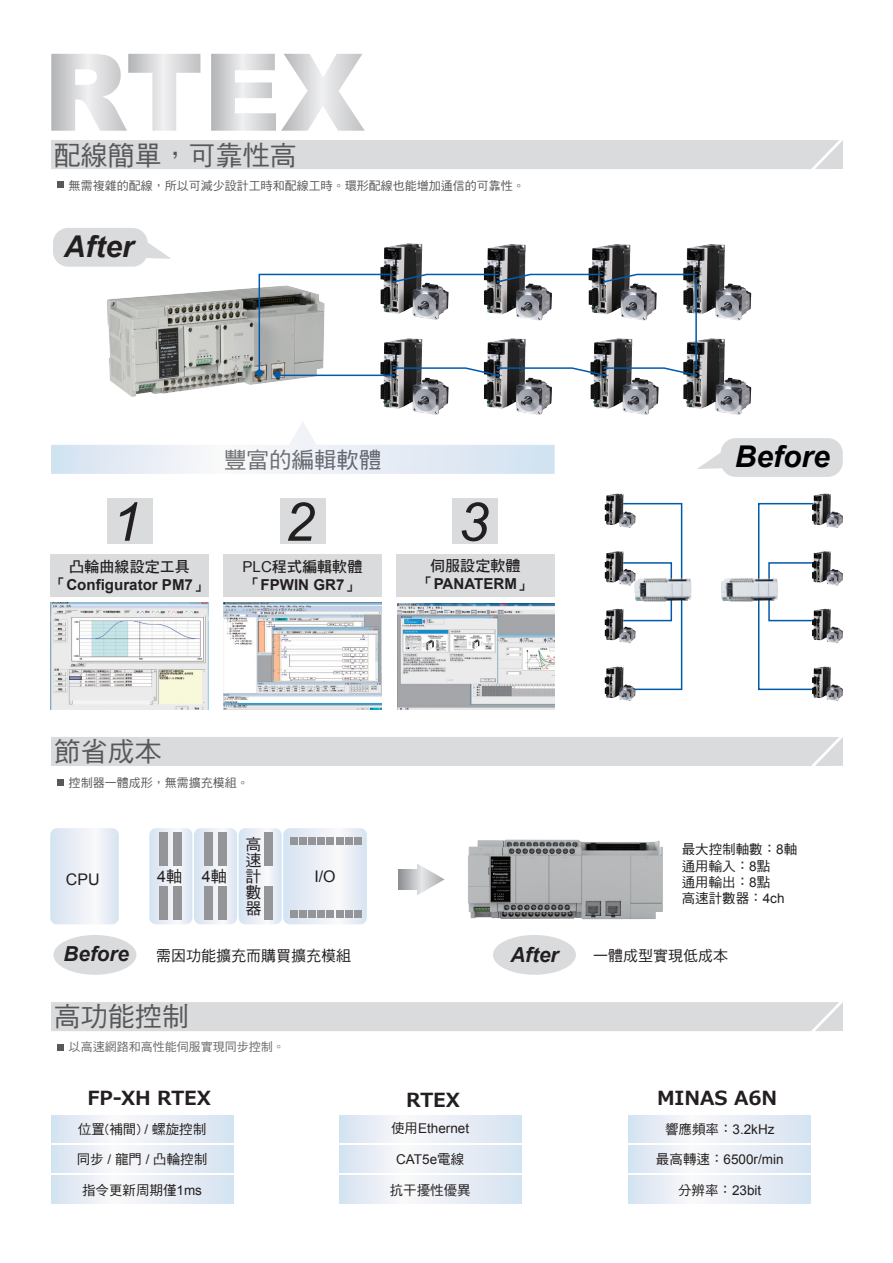
<style>
.page{position:relative;width:893px;height:1263px;background:#fff}
.page>*{position:absolute;margin:0;border:0;box-sizing:border-box;transform-origin:0 0}
.t1{font:italic 53.55px "Arial";color:#231f20}
.t2{font:italic 700 30px "Arial";color:#000001}
.t3{font:italic 700 30px "Arial";color:#231f20}
.t4{font:27px "DF Hei Std W5";color:#57585a}
.t5{font:22.5px "DF Hei Std W5";color:#57585a}
.t6{font:italic 700 20.7px "Arial";color:#231f20}
.t7{font:700 19.35px "Meiryo UI";color:#231f20}
.t8{font:16.05px "Arial";color:#231f20}
.t9{font:16.05px/16px "DF Hei Std W5";color:#231f20;text-align:justify}
.t10{font:700 15.15px "Arial";color:#231f20}
.t11{font:15.15px "DF Hei Std W7";color:#231f20}
.t12{font:15px "DF Hei Std W5";color:#231f20}
.t13{font:13.5px/16.2px "DF Hei Std W5";color:#231f20}
.t14{font:13.5px "Arial";color:#231f20}
.t15{font:12px "DF Hei Std W5";color:#57585a}
.t16{font:12px "DF Hei Std W5";color:rgb(87 88 90/.9)}
.s1{font-family:"DF Hei Std W7";font-weight:400}
.s2{font-family:"Arial"}
.s3{font-size:23.1px;color:#fff}
.s4{font-family:"DF Hei Std W5"}
</style>
<div class="page">
<svg style="left:51px;top:1115px;width:182px;height:27px"></svg>
<svg style="left:51px;top:1145px;width:182px;height:27px"></svg>
<svg style="left:51px;top:1176px;width:182px;height:27px"></svg>
<svg style="left:340px;top:1115px;width:182px;height:27px"></svg>
<svg style="left:340px;top:1145px;width:182px;height:27px"></svg>
<svg style="left:340px;top:1176px;width:182px;height:27px"></svg>
<svg style="left:629px;top:1115px;width:182px;height:27px"></svg>
<svg style="left:629px;top:1145px;width:182px;height:27px"></svg>
<svg style="left:629px;top:1176px;width:182px;height:27px"></svg>
<svg style="left:697px;top:438px;width:146px;height:39px"></svg>
<div style="left:51px;top:140px;width:792px;height:29px;background:#dadbdd"></div>
<div style="left:51px;top:737px;width:792px;height:29px;background:#dadbdd"></div>
<div style="left:51px;top:1002px;width:792px;height:29px;background:#dadbdd"></div>
<svg style="left:51px;top:54px;width:149px;height:77px"></svg>
<svg style="left:211px;top:54px;width:154px;height:77px"></svg>
<div style="left:57px;top:181px;width:7px;height:7px;background:#57585a"></div>
<img style="left:468px;top:839px;width:195px;height:113px">
<svg style="left:50px;top:828px;width:69px;height:96px"></svg>
<svg style="left:149px;top:828px;width:218px;height:96px"></svg>
<div style="left:204px;top:832px;width:9px;height:33px;background:#939598"></div>
<div style="left:218px;top:832px;width:9px;height:33px;background:#939598"></div>
<div style="left:204px;top:886px;width:9px;height:33px;background:#939598"></div>
<div style="left:218px;top:886px;width:9px;height:33px;background:#939598"></div>
<div style="left:264px;top:832px;width:9px;height:33px;background:#939598"></div>
<div style="left:264px;top:886px;width:9px;height:33px;background:#939598"></div>
<div style="left:354px;top:910px;width:8px;height:7px;background:#939598"></div>
<div style="left:345px;top:910px;width:8px;height:7px;background:#939598"></div>
<div style="left:336px;top:910px;width:8px;height:7px;background:#939598"></div>
<div style="left:326px;top:910px;width:8px;height:7px;background:#939598"></div>
<div style="left:317px;top:910px;width:8px;height:7px;background:#939598"></div>
<div style="left:308px;top:910px;width:8px;height:7px;background:#939598"></div>
<div style="left:299px;top:910px;width:8px;height:7px;background:#939598"></div>
<div style="left:290px;top:910px;width:7px;height:7px;background:#939598"></div>
<div style="left:354px;top:838px;width:8px;height:7px;background:#939598"></div>
<div style="left:345px;top:838px;width:8px;height:7px;background:#939598"></div>
<div style="left:336px;top:838px;width:8px;height:7px;background:#939598"></div>
<div style="left:326px;top:838px;width:8px;height:7px;background:#939598"></div>
<div style="left:317px;top:838px;width:8px;height:7px;background:#939598"></div>
<div style="left:308px;top:838px;width:8px;height:7px;background:#939598"></div>
<div style="left:299px;top:838px;width:8px;height:7px;background:#939598"></div>
<div style="left:290px;top:838px;width:7px;height:7px;background:#939598"></div>
<svg style="left:399px;top:870px;width:18px;height:19px"></svg>
<svg style="left:417px;top:864px;width:28px;height:31px"></svg>
<div style="left:280px;top:498px;width:45px;height:46px;background:#dadbdd"></div>
<div style="left:452px;top:498px;width:46px;height:46px;background:#dadbdd"></div>
<img style="left:386px;top:244px;width:37px;height:29px">
<img style="left:484px;top:244px;width:42px;height:29px">
<img style="left:588px;top:244px;width:43px;height:29px">
<img style="left:683px;top:244px;width:68px;height:77px">
<img style="left:683px;top:339px;width:68px;height:76px">
<img style="left:590px;top:377px;width:69px;height:38px">
<img style="left:484px;top:377px;width:68px;height:38px">
<img style="left:386px;top:377px;width:63px;height:38px">
<img style="left:53px;top:228px;width:333px;height:179px">
<svg style="left:258px;top:273px;width:440px;height:104px"></svg>
<img style="left:223px;top:603px;width:159px;height:107px">
<div style="left:223px;top:554px;width:159px;height:43px;background:#dadbdd"></div>
<div style="left:396px;top:554px;width:159px;height:43px;background:#dadbdd"></div>
<img style="left:397px;top:603px;width:158px;height:107px">
<div style="left:107px;top:498px;width:46px;height:46px;background:#dadbdd"></div>
<div style="left:50px;top:554px;width:159px;height:43px;background:#dadbdd"></div>
<img style="left:50px;top:603px;width:159px;height:107px">
<svg style="left:51px;top:422px;width:504px;height:52px"></svg>
<div style="left:57px;top:779px;width:7px;height:7px;background:#57585a"></div>
<div style="left:57px;top:1043px;width:7px;height:7px;background:#57585a"></div>
<div style="left:53px;top:935px;width:83px;height:40px;background:#dadbdd;border-radius:50%"></div>
<div style="left:493px;top:935px;width:83px;height:40px;background:#dadbdd;border-radius:50%"></div>
<svg style="left:758px;top:502px;width:68px;height:189px"></svg>
<svg style="left:616px;top:502px;width:67px;height:189px"></svg>
<img style="left:634px;top:574px;width:58px;height:28px">
<img style="left:721px;top:574px;width:57px;height:28px">
<img style="left:812px;top:493px;width:31px;height:35px">
<img style="left:812px;top:551px;width:31px;height:35px">
<img style="left:812px;top:609px;width:31px;height:34px">
<img style="left:812px;top:666px;width:31px;height:35px">
<img style="left:604px;top:493px;width:31px;height:35px">
<img style="left:604px;top:551px;width:31px;height:35px">
<img style="left:604px;top:609px;width:31px;height:34px">
<img style="left:604px;top:666px;width:31px;height:35px">
<h3 class="t4" style="left:54px;top:140px;width:244px">配線簡單，可靠性高</h3>
<p class="t15" style="left:69px;top:179px;width:457px">無需複雜的配線，所以可減少設計工時和配線工時。環形配線也能增加通信的可靠性。</p>
<h2 class="t3" style="left:64px;top:227px;width:71px">After</h2>
<h1 class="t1" style="left:112px;top:487px;width:31px">1</h1>
<p class="t11" style="left:69px;top:558px;width:122px">凸輪曲線設定工具</p>
<p class="t10" style="left:51px;top:575px;width:158px"><span class="s1">「</span>Configurator PM7<span class="s1">」</span></p>
<h3 class="t5" style="left:224px;top:448px;width:159px">豐富的編輯軟體</h3>
<h1 class="t1" style="left:285px;top:487px;width:31px">2</h1>
<h1 class="t1" style="left:459px;top:487px;width:31px">3</h1>
<p class="t11" style="left:243px;top:558px;width:121px"><span class="s2">PLC</span>程式編輯軟體</p>
<p class="t10" style="left:245px;top:575px;width:116px"><span class="s1">「</span>FPWIN GR7<span class="s1">」</span></p>
<p class="t11" style="left:430px;top:557px;width:92px">伺服設定軟體</p>
<p class="t10" style="left:419px;top:574px;width:115px"><span class="s1">「</span>PANATERM<span class="s1">」</span></p>
<h3 class="t4" style="left:54px;top:736px;width:109px">節省成本</h3>
<p class="t15" style="left:69px;top:776px;width:182px">控制器一體成形，無需擴充模組。</p>
<p class="t9" style="left:245px;top:836px;width:17px">高速計數器</p>
<p class="t8" style="left:66px;top:869px;width:162px">CPU <span class="s3">+</span> 4<sup>軸</sup> 4<sup>軸</sup></p>
<p class="t8" style="left:314px;top:866px;width:23px">I/O</p>
<h2 class="t2" style="left:735px;top:437px;width:97px">Before</h2>
<p class="t13" style="left:682px;top:841px;width:117px">最大控制軸數：<span class="s2">8</span>軸通用輸入：<span class="s2">8</span>點<br>通用輸出：<span class="s2">8</span>點<br>高速計數器：<span class="s2">4ch</span></p>
<h3 class="t6" style="left:64px;top:940px;width:67px">Before</h3>
<h3 class="t6" style="left:510px;top:940px;width:50px">After</h3>
<p class="t12" style="left:156px;top:947px;width:197px">需因功能擴充而購買擴充模組</p>
<p class="t12" style="left:593px;top:947px;width:136px">一體成型實現低成本</p>
<h3 class="t4" style="left:54px;top:1001px;width:136px">高功能控制</h3>
<p class="t16" style="left:69px;top:1040px;width:218px">以高速網路和高性能伺服實現同步控制。</p>
<h3 class="t7" style="left:87px;top:1084px;width:125px">FP-XH RTEX</h3>
<h3 class="t7" style="left:406px;top:1086px;width:55px">RTEX</h3>
<h3 class="t7" style="left:657px;top:1084px;width:122px">MINAS A6N</h3>
<p class="t13" style="left:78px;top:1120px;width:130px">位置(補間) <span class="s2">/</span> 螺旋控制</p>
<p class="t13" style="left:77px;top:1151px;width:132px">同步 <span class="s2">/</span> 龍門 <span class="s2">/</span> 凸輪控制</p>
<p class="t13" style="left:82px;top:1182px;width:122px">指令更新周期僅<span class="s2">1ms</span></p>
<p class="t14" style="left:391px;top:1120px;width:80px"><span class="s4">使用</span>Ethernet</p>
<p class="t14" style="left:396px;top:1151px;width:70px">CAT5e<span class="s4">電線</span></p>
<p class="t13" style="left:390px;top:1182px;width:82px">抗干擾性優異</p>
<p class="t14" style="left:665px;top:1120px;width:111px"><span class="s4">響應頻率：</span>3.2kHz</p>
<p class="t14" style="left:656px;top:1150px;width:129px"><span class="s4">最高轉速：</span>6500r/min</p>
<p class="t14" style="left:678px;top:1181px;width:85px"><span class="s4">分辨率：</span>23bit</p>
</div>
